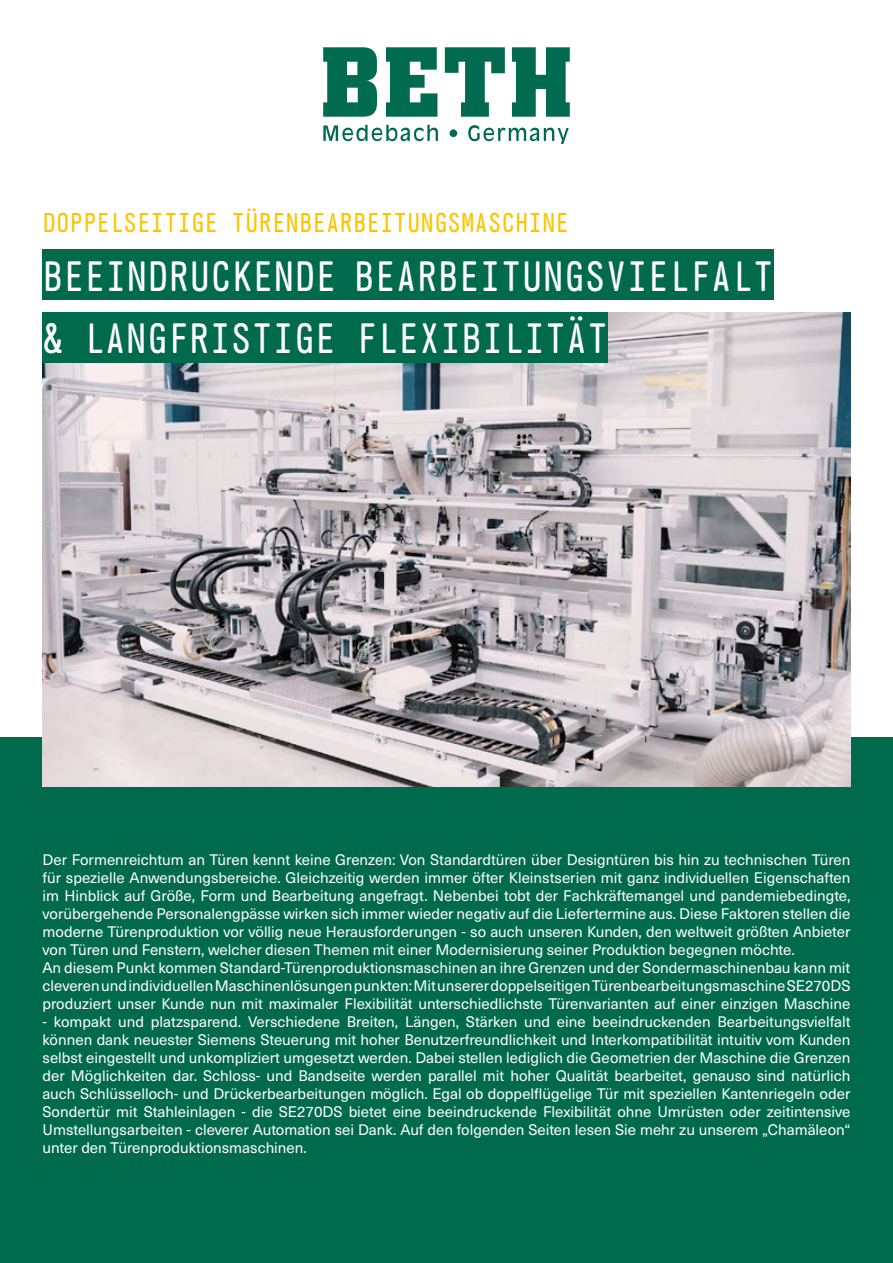
<style>
.page{position:relative;width:893px;height:1263px;background:#fff}
.page>*{position:absolute;margin:0;border:0;box-sizing:border-box;transform-origin:0 0}
.t1{font:42px/62.8px "Generika Mono";color:#fff}
.t2{font:27px "Generika Mono";color:#fcc400}
.t3{font:15px/18px "Neue Haas Unica W1 G";color:#fff}
</style>
<div class="page">
<div style="left:0;top:738px;width:893px;height:525px;background:#006a4d"></div>
<img style="left:43px;top:313px;width:807px;height:474px">
<div style="left:43px;top:250px;width:731px;height:50px;background:#006a4d"></div>
<div style="left:43px;top:313px;width:565px;height:50px;background:#006a4d"></div>
<svg style="left:323px;top:125px;width:115px;height:16px"></svg>
<div style="left:450px;top:129px;width:7px;height:8px;background:#006b4e;border-radius:50%"></div>
<svg style="left:468px;top:125px;width:101px;height:19px"></svg>
<svg style="left:323px;top:47px;width:54px;height:70px;background:#2a836b"></svg>
<svg style="left:386px;top:47px;width:51px;height:70px"></svg>
<svg style="left:445px;top:47px;width:60px;height:70px"></svg>
<svg style="left:512px;top:47px;width:58px;height:70px"></svg>
<h2 class="t2" style="left:43px;top:206px;width:528px">DOPPELSEITIGE TÜRENBEARBEITUNGSMASCHINE</h2>
<h1 class="t1" style="left:43px;top:243px;width:733px">BEEINDRUCKENDE BEARBEITUNGSVIELFALT &amp; LANGFRISTIGE FLEXIBILITÄT</h1>
<p class="t3" style="left:43px;top:850px;width:809px">Der Formenreichtum an Türen kennt keine Grenzen: Von Standardtüren über Designtüren bis hin zu technischen Türen für spezielle Anwendungsbereiche. Gleichzeitig werden immer öfter Kleinstserien mit ganz individuellen Eigenschaften im Hinblick auf Größe, Form und Bearbeitung angefragt. Nebenbei tobt der Fachkräftemangel und pandemiebedingte, vorübergehende Personalengpässe wirken sich immer wieder negativ auf die Liefertermine aus. Diese Faktoren stellen die moderne Türenproduktion vor völlig neue Herausforderungen - so auch unseren Kunden, den weltweit größten Anbieter von Türen und Fenstern, welcher diesen Themen mit einer Modernisierung seiner Produktion begegnen möchte.<br>An diesem Punkt kommen Standard-Türenproduktionsmaschinen an ihre Grenzen und der Sondermaschinenbau kann mit cleveren und individuellen Maschinenlösungen punkten: Mit unserer doppelseitigen Türenbearbeitungsmaschine SE270DS produziert unser Kunde nun mit maximaler Flexibilität unterschiedlichste Türenvarianten auf einer einzigen Maschine</p>
<p class="t3" style="left:43px;top:1012px;width:809px;text-align:justify">- kompakt und platzsparend. Verschiedene Breiten, Längen, Stärken und eine beeindruckenden Bearbeitungsvielfalt können dank neuester Siemens Steuerung mit hoher Benutzerfreundlichkeit und Interkompatibilität intuitiv vom Kunden selbst eingestellt und unkompliziert umgesetzt werden. Dabei stellen lediglich die Geometrien der Maschine die Grenzen der Möglichkeiten dar. Schloss- und Bandseite werden parallel mit hoher Qualität bearbeitet, genauso sind natürlich auch Schlüsselloch- und Drückerbearbeitungen möglich. Egal ob doppelflügelige Tür mit speziellen Kantenriegeln oder Sondertür mit Stahleinlagen - die SE270DS bietet eine beeindruckende Flexibilität ohne Umrüsten oder zeitintensive Umstellungsarbeiten - cleverer Automation sei Dank. Auf den folgenden Seiten lesen Sie mehr zu unserem „Chamäleon“ unter den Türenproduktionsmaschinen.</p>
</div>
